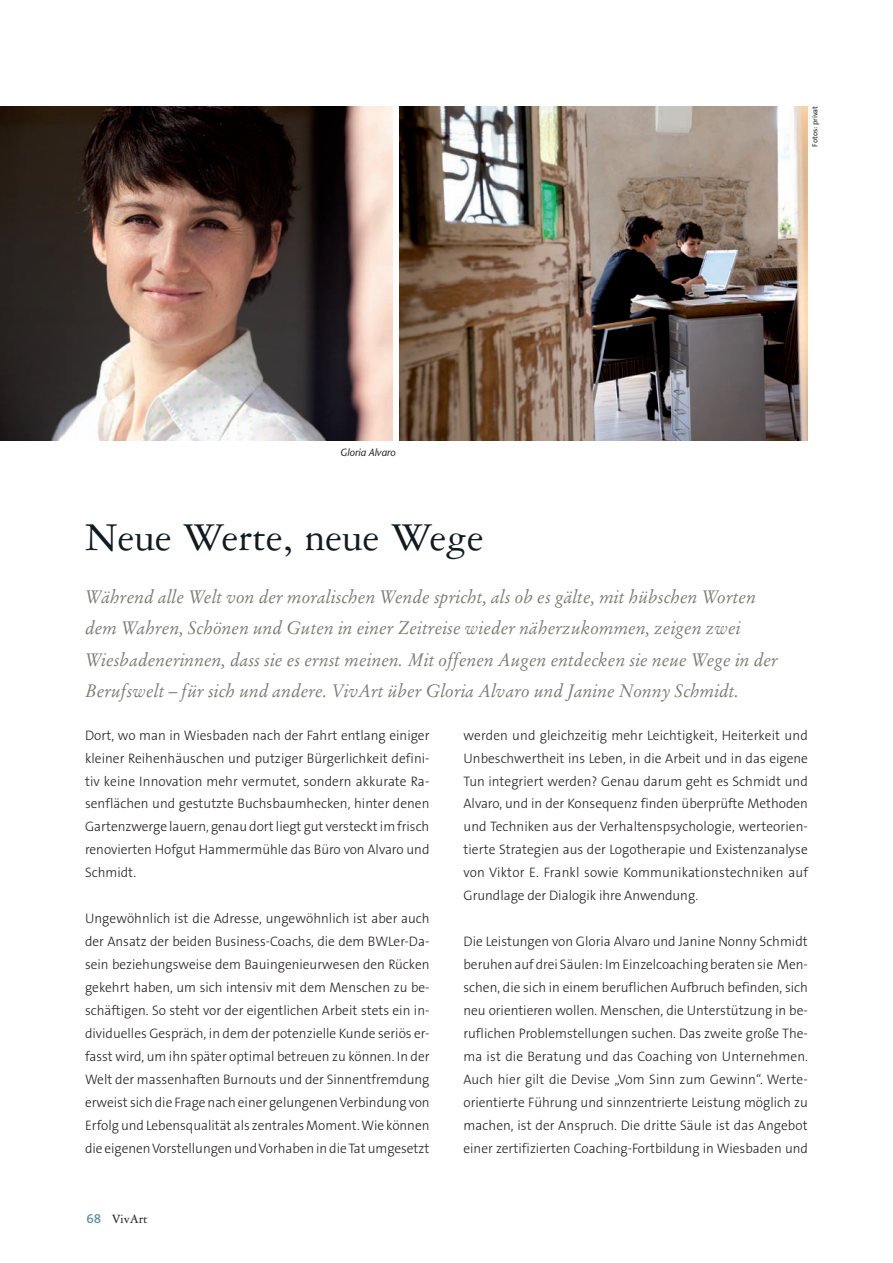
<style>
.page{position:relative;width:893px;height:1263px;background:#fff}
.page>*{position:absolute;margin:0;border:0;box-sizing:border-box;transform-origin:0 0}
.t1{font:42px "Garamond Three";color:#101a21}
.t2{font:italic 18px/31.5px "Stempel Garamond";color:#7b7b73}
.t3{font:300 13.8px/23px "The Sans B3";color:#231f20;text-align:justify}
.t4{font:13.5px "Garamond Three";color:#231f20}
.t5{font:italic 10.5px "Stone Sans";color:#231f20}
.t6{font:7.5px "The Sans B5 Plain";color:#231f20}
.s1{font-family:"The Sans B6";font-weight:600;color:#61969e}
</style>
<div class="page">
<img style="left:0;top:106px;width:393px;height:335px">
<img style="left:400px;top:106px;width:408px;height:335px">
<p class="t5" style="left:340px;top:446px;width:57px">Gloria Alvaro</p>
<p class="t6" style="left:811px;top:147px;width:42px;rotate:-90deg">Fotos: privat</p>
<p class="t1" style="left:85px;top:515px;width:400px">Neue Werte, neue Wege</p>
<p class="t2" style="left:85px;top:581px;width:694px">Während alle Welt von der moralischen Wende spricht, als ob es gälte, mit hübschen Worten dem Wahren, Schönen und Guten in einer Zeitreise wieder näherzukommen, zeigen zwei Wiesbadenerinnen, dass sie es ernst meinen. Mit offenen Augen entdecken sie neue Wege in der Berufswelt – für sich und andere. VivArt über Gloria Alvaro und Janine Nonny Schmidt.</p>
<p class="t3" style="left:85px;top:724px;width:346px">Dort, wo man in Wiesbaden nach der Fahrt entlang einiger kleiner Reihenhäuschen und putziger Bürgerlichkeit defini&shy;tiv keine Innovation mehr vermutet, sondern akkurate Ra&shy;senflächen und gestutzte Buchsbaumhecken, hinter denen Gartenzwerge lauern, genau dort liegt gut versteckt im frisch renovierten Hofgut Hammermühle das Büro von Alvaro und Schmidt.</p>
<p class="t3" style="left:85px;top:908px;width:346px">Ungewöhnlich ist die Adresse, ungewöhnlich ist aber auch der Ansatz der beiden Business-Coachs, die dem BWLer-Da&shy;sein beziehungsweise dem Bauingenieurwesen den Rücken gekehrt haben, um sich intensiv mit dem Menschen zu be&shy;schäftigen. So steht vor der eigentlichen Arbeit stets ein in&shy;dividuelles Gespräch, in dem der potenzielle Kunde seriös er&shy;fasst wird, um ihn später optimal betreuen zu können. In der Welt der massenhaften Burnouts und der Sinnentfremdung erweist sich die Frage nach einer gelungenen Verbindung von Erfolg und Lebensqualität als zentrales Moment. Wie können die eigenen Vorstellungen und Vorhaben in die Tat umgesetzt</p>
<p class="t3" style="left:463px;top:724px;width:346px">werden und gleichzeitig mehr Leichtigkeit, Heiterkeit und Unbeschwertheit ins Leben, in die Arbeit und in das eigene Tun integriert werden? Genau darum geht es Schmidt und Alvaro, und in der Konsequenz finden überprüfte Methoden und Techniken aus der Verhaltenspsychologie, werteorien&shy;tierte Strategien aus der Logotherapie und Existenzanalyse von Viktor E. Frankl sowie Kommunikationstechniken auf Grundlage der Dialogik ihre Anwendung.</p>
<p class="t3" style="left:463px;top:930px;width:346px">Die Leistungen von Gloria Alvaro und Janine Nonny Schmidt beruhen auf drei Säulen: Im Einzelcoaching beraten sie Men&shy;schen, die sich in einem beruflichen Aufbruch befinden, sich neu orientieren wollen. Menschen, die Unterstützung in be&shy;ruflichen Problemstellungen suchen. Das zweite große The&shy;ma ist die Beratung und das Coaching von Unternehmen.<br>Auch hier gilt die Devise „Vom Sinn zum Gewinn“. Werte&shy;orientierte Führung und sinnzentrierte Leistung möglich zu machen, ist der Anspruch. Die dritte Säule ist das Angebot einer zertifizierten Coaching-Fortbildung in Wiesbaden und</p>
<p class="t4" style="left:87px;top:1211px;width:63px"><span class="s1">68</span> VivArt</p>
</div>
